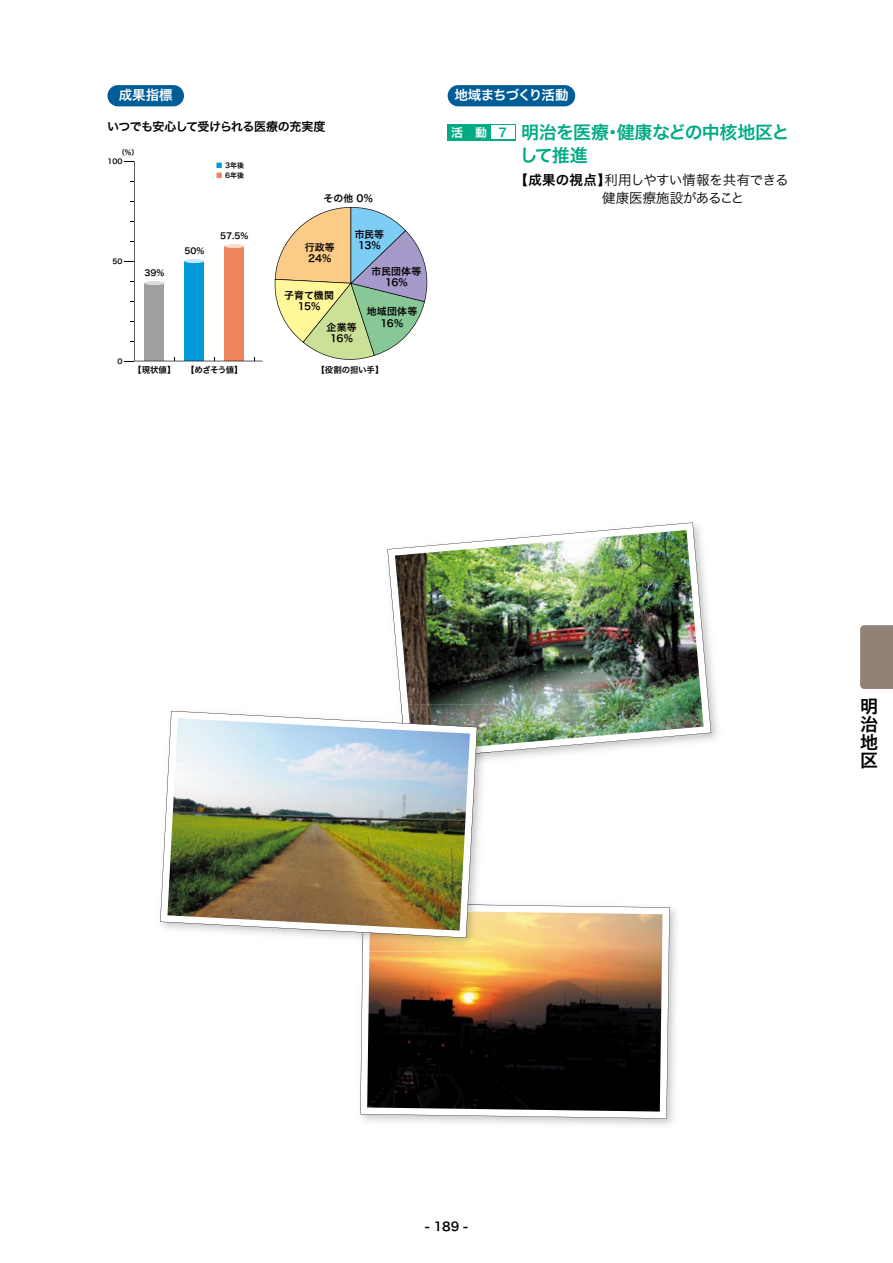
<style>
.page{position:relative;width:893px;height:1263px;background:#fff}
.page>*{position:absolute;margin:0;border:0;box-sizing:border-box;transform-origin:0 0}
.t1{font:18px/22.5px "Hira Kaku Pro W6";letter-spacing:-.035em;color:#00ab84}
.t2{font:18px/18px "Hira Kaku Pro W6";color:#000;text-align:justify}
.t3{font:13.5px/18px "Hira Kaku Pro W3";letter-spacing:-.025em;color:#000}
.t4{font:13.5px "Hira Kaku Pro W6";letter-spacing:-.075em;color:#fff}
.t5{font:13.5px "Hira Kaku Pro W6";letter-spacing:-.04em;color:#fff}
.t6{font:12px "Hira Kaku Pro W6";letter-spacing:-.045em;color:#000}
.t7{font:12px "Hira Kaku Pro W6";color:#fff}
.t8{font:9.9px/11.2px "Hira Kaku Pro W6";letter-spacing:.01em;color:#000;text-align:center}
.t9{font:8.4px "Hira Kaku Pro W6";letter-spacing:-.02em;color:#000}
.t10{font:7.05px "Hira Kaku Pro W6";color:#000}
.s1{color:#0099d9}
.s2{color:#ef845c}
.s3{font-family:"Hira Kaku Pro W6"}
.s4{color:#00ab84}
</style>
<div class="page">
<svg style="left:360px;top:903px;width:310px;height:215px"></svg>
<img style="left:367px;top:912px;width:295px;height:199px">
<svg style="left:124px;top:161px;width:139px;height:201px"></svg>
<div style="left:448px;top:85px;width:127px;height:21px;background:#005d97;border-radius:11px"></div>
<div style="left:448px;top:124px;width:68px;height:17px;background:#00ab84"></div>
<div style="left:491px;top:125px;width:23px;height:14px;background:#fff"></div>
<div style="left:107px;top:85px;width:77px;height:21px;background:#005d97;border-radius:11px"></div>
<svg style="left:274px;top:207px;width:154px;height:153px"></svg>
<div style="left:860px;top:625px;width:33px;height:64px;background:#928177"></div>
<svg style="left:387px;top:522px;width:324px;height:238px"></svg>
<img style="left:395px;top:530px;width:309px;height:215px">
<img style="left:353px;top:896px;width:137px;height:56px">
<img style="left:362px;top:903px;width:129px;height:49px">
<img style="left:369px;top:910px;width:122px;height:42px">
<img style="left:387px;top:704px;width:99px;height:69px">
<img style="left:401px;top:704px;width:90px;height:56px">
<img style="left:408px;top:704px;width:83px;height:48px">
<svg style="left:160px;top:711px;width:317px;height:227px"></svg>
<img style="left:167px;top:718px;width:303px;height:213px">
<p class="t5" style="left:119px;top:83px;width:55px">成果指標</p>
<p class="t6" style="left:107px;top:116px;width:220px">いつでも安心して受けられる医療の充実度</p>
<p class="t10" style="left:118px;top:146px;width:22px">（%）</p>
<p class="t10" style="left:107px;top:155px;width:17px">100</p>
<p class="t10" style="left:216px;top:158px;width:30px"><span class="s1">■</span> 3年後</p>
<p class="t10" style="left:216px;top:169px;width:30px"><span class="s2">■</span> 6年後</p>
<p class="t10" style="left:112px;top:255px;width:12px">50</p>
<p class="t9" style="left:144px;top:265px;width:21px">39%</p>
<p class="t9" style="left:184px;top:244px;width:21px">50%</p>
<p class="t9" style="left:220px;top:228px;width:30px">57.5%</p>
<p class="t10" style="left:117px;top:355px;width:7px">0</p>
<p class="t9" style="left:133px;top:362px;width:44px">【現状値】</p>
<p class="t9" style="left:186px;top:362px;width:58px">【めざそう値】</p>
<p class="t8" style="left:324px;top:192px;width:51px">その他 0%</p>
<p class="t8" style="left:355px;top:228px;width:31px">市民等<br>13%</p>
<p class="t8" style="left:372px;top:265px;width:51px">市民団体等<br>16%</p>
<p class="t8" style="left:367px;top:306px;width:52px">地域団体等</p>
<p class="t8" style="left:327px;top:321px;width:32px">企業等</p>
<p class="t8" style="left:381px;top:317px;width:24px">16%</p>
<p class="t8" style="left:330px;top:332px;width:24px">16%</p>
<p class="t8" style="left:305px;top:241px;width:32px">行政等<br>24%</p>
<p class="t8" style="left:284px;top:289px;width:51px">子育て機関<br>15%</p>
<p class="t9" style="left:317px;top:362px;width:68px">【役割の担い手】</p>
<p class="t4" style="left:454px;top:83px;width:116px">地域まちづくり活動</p>
<p class="t1" style="left:520px;top:120px;width:271px">明治を医療・健康などの中核地区として推進</p>
<p class="t3" style="left:602px;top:170px;width:188px;text-indent:-88px"><span class="s3">【成果の視点】</span>利用しやすい情報を共有できる健康医療施設があること</p>
<p class="t7" style="left:451px;top:121px;width:57px">活　動 <span class="s4">7</span></p>
<p class="t2" style="left:860px;top:697px;width:19px">明治地区</p>
<p class="t6" style="left:425px;top:1216px;width:45px">- 189 -</p>
<p class="t6" style="left:430px;top:1217px;width:36px">- 74 -</p>
</div>
